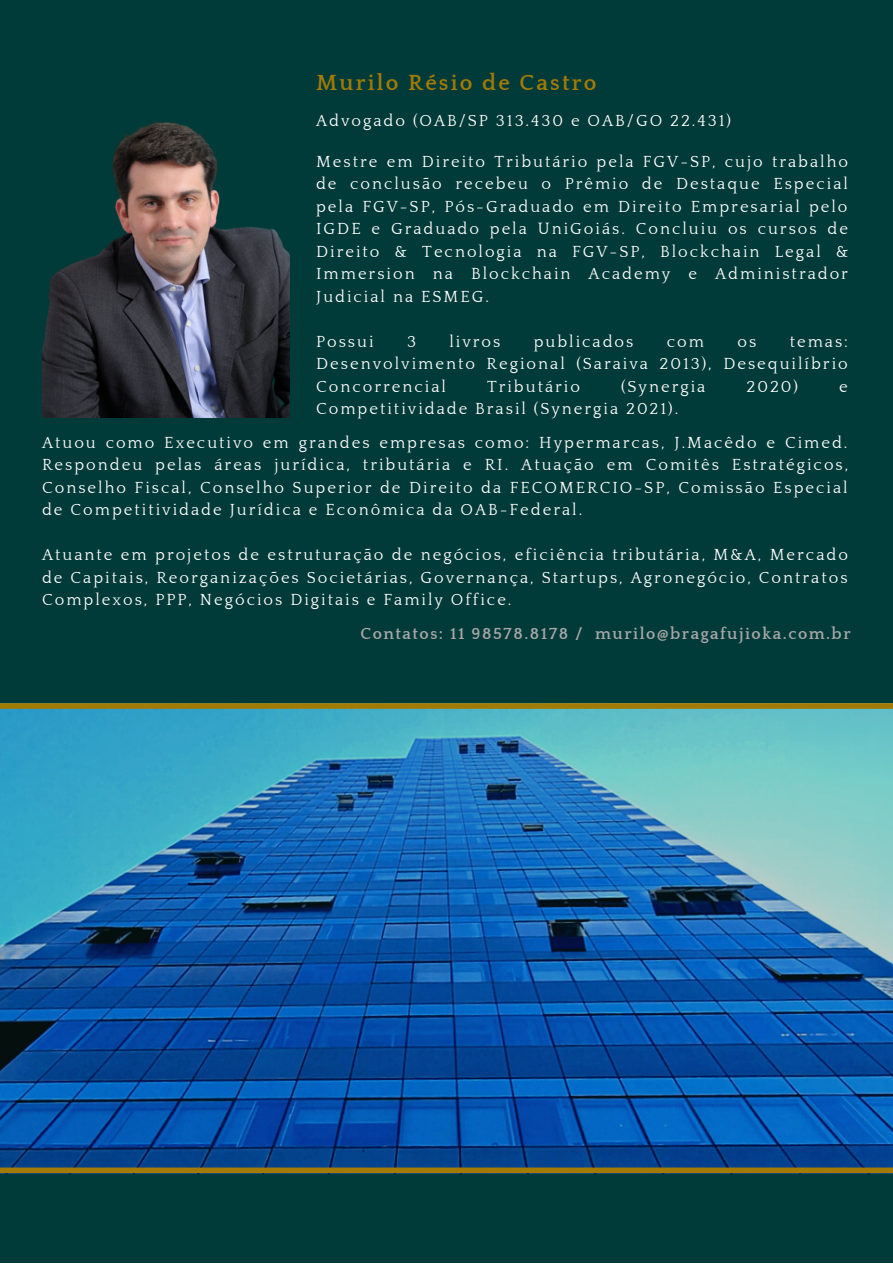
<style>
.page{position:relative;width:893px;height:1264px;background:#fff}
.page>*{position:absolute;margin:0;border:0;box-sizing:border-box;transform-origin:0 0}
.t1{font:700 22.5px "Quattrocento";letter-spacing:.095em;color:#a27a04}
.t2{font:16.5px/22.5px "Quattrocento";letter-spacing:.12em;color:#fff;text-align:justify}
.t3{font:700 16.5px "Quattrocento";letter-spacing:.09em;color:#a6a6a6}
</style>
<div class="page">
<div style="left:0;top:0;width:892px;height:1262px;background:#003b39"></div>
<img style="left:42px;top:122px;width:247px;height:295px">
<img style="left:0;top:708px;width:892px;height:459px">
<div style="left:0;top:703px;width:892px;height:5px;background:#a27a04"></div>
<div style="left:0;top:1167px;width:892px;height:6px;background:#a27a04"></div>
<h1 class="t1" style="left:316px;top:70px;width:282px">Murilo Résio de Castro</h1>
<p class="t2" style="left:316px;top:110px;width:416px">Advogado (OAB/SP 313.430 e OAB/GO 22.431)</p>
<p class="t2" style="left:316px;top:150px;width:534px">Mestre em Direito Tributário pela FGV-SP, cujo trabalho de conclusão recebeu o Prêmio de Destaque Especial pela FGV-SP, Pós-Graduado em Direito Empresarial pelo IGDE e Graduado pela UniGoiás. Concluiu os cursos de Direito &amp; Tecnologia na FGV-SP, Blockchain Legal &amp; Immersion na Blockchain Academy e Administrador Judicial na ESMEG.</p>
<p class="t2" style="left:316px;top:330px;width:59px">Possui</p>
<p class="t2" style="left:407px;top:330px;width:10px">3</p>
<p class="t2" style="left:449px;top:330px;width:52px">livros</p>
<p class="t2" style="left:533px;top:330px;width:101px">publicados</p>
<p class="t2" style="left:666px;top:330px;width:39px">com</p>
<p class="t2" style="left:737px;top:330px;width:20px">os</p>
<p class="t2" style="left:316px;top:330px;width:533px;text-indent:473px">temas:<br>Desenvolvimento Regional (Saraiva 2013), Desequilíbrio Concorrencial</p>
<p class="t2" style="left:487px;top:375px;width:94px">Tributário</p>
<p class="t2" style="left:621px;top:375px;width:86px">(Synergia</p>
<p class="t2" style="left:746px;top:375px;width:53px">2020)</p>
<p class="t2" style="left:839px;top:375px;width:10px">e</p>
<p class="t2" style="left:42px;top:392px;width:806px;line-height:33.8px;text-indent:274px">Competitividade Brasil (Synergia 2021).<br>Atuou como Executivo em grandes empresas como: Hypermarcas, J.Macêdo e Cimed.</p>
<p class="t2" style="left:42px;top:454px;width:807px">Respondeu pelas áreas jurídica, tributária e RI. Atuação em Comitês Estratégicos, Conselho Fiscal, Conselho Superior de Direito da FECOMERCIO-SP, Comissão Especial de Competitividade Jurídica e Econômica da OAB-Federal.</p>
<p class="t2" style="left:42px;top:544px;width:807px">Atuante em projetos de estruturação de negócios, eficiência tributária, M&amp;A, Mercado de Capitais, Reorganizações Societárias, Governança, Startups, Agronegócio, Contratos Complexos, PPP, Negócios Digitais e Family Office.</p>
<p class="t3" style="left:360px;top:625px;width:491px">Contatos: 11 98578.8178 / murilo@bragafujioka.com.br</p>
</div>
